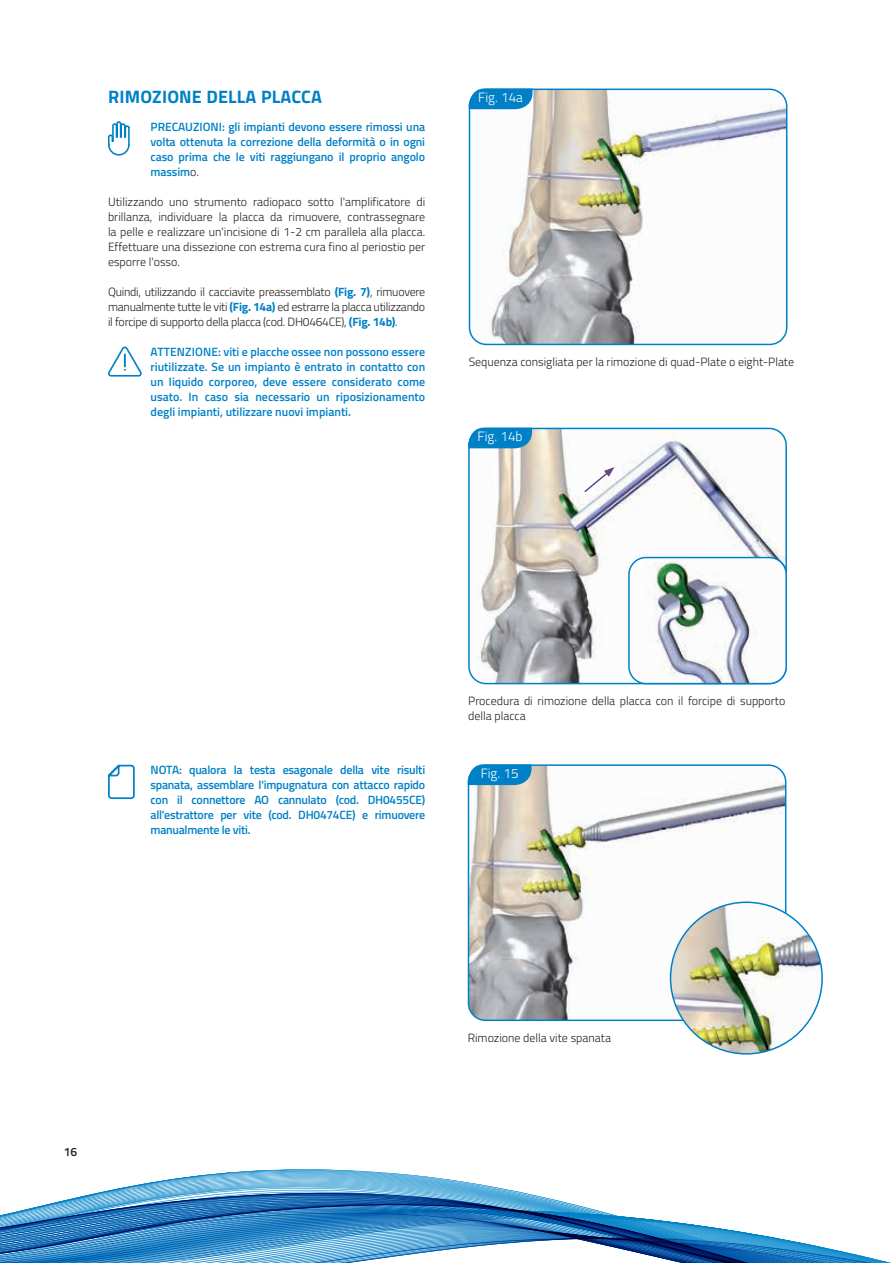
<style>
.page{position:relative;width:893px;height:1263px;background:#fff}
.page>*{position:absolute;margin:0;border:0;box-sizing:border-box;transform-origin:0 0}
.t1{font:700 18px "Titillium";letter-spacing:.01em;color:#0081c7}
.t2{font:300 13.5px "Titillium";color:#fff}
.t3{font:300 12px/15px "Titillium";color:#231f20;text-align:justify}
.t4{font:600 12px/15px "Titillium";letter-spacing:-.01em;color:#0081c7;text-align:justify}
.t5{font:600 12px "Titillium";color:#231f20}
.s1{font-weight:300;color:#231f20}
.s2{font-weight:700;color:#0081c7}
</style>
<div class="page">
<svg style="left:108px;top:347px;width:34px;height:30px"></svg>
<img style="left:469px;top:89px;width:318px;height:255px">
<div style="left:469px;top:89px;width:318px;height:256px;border:2px solid #0081c7;border-radius:17px"></div>
<img style="left:471px;top:428px;width:315px;height:256px">
<div style="left:468px;top:428px;width:319px;height:256px;border:2px solid #0081c7;border-radius:17px"></div>
<img style="left:629px;top:557px;width:157px;height:127px">
<div style="left:628px;top:557px;width:159px;height:127px;border:2px solid #0081c7;border-radius:17px"></div>
<svg style="left:469px;top:89px;width:63px;height:20px"></svg>
<svg style="left:468px;top:428px;width:64px;height:20px"></svg>
<img style="left:468px;top:767px;width:318px;height:253px">
<div style="left:468px;top:764px;width:318px;height:257px;border:2px solid #0081c7;border-radius:17px"></div>
<svg style="left:468px;top:764px;width:63px;height:21px"></svg>
<svg style="left:583px;top:467px;width:31px;height:27px"></svg>
<img style="left:670px;top:903px;width:152px;height:151px">
<svg style="left:108px;top:764px;width:27px;height:36px"></svg>
<svg style="left:108px;top:121px;width:22px;height:35px"></svg>
<svg style="left:0;top:1169px;width:892px;height:94px"></svg>
<h1 class="t1" style="left:108px;top:83px;width:215px">RIMOZIONE DELLA PLACCA</h1>
<p class="t4" style="left:151px;top:118px;width:276px">PRECAUZIONI: gli impianti devono essere rimossi una volta ottenuta la correzione della deformità o in ogni caso prima che le viti raggiungano il proprio angolo massim<span class="s1">o.</span></p>
<p class="t3" style="left:108px;top:193px;width:319px">Utilizzando uno strumento radiopaco sotto l'amplificatore di brillanza, individuare la placca da rimuovere, contrassegnare la pelle e realizzare un'incisione di 1-2 cm parallela alla placca.<br>Effettuare una dissezione con estrema cura fino al periostio per esporre l'osso.</p>
<p class="t3" style="left:108px;top:283px;width:319px">Quindi, utilizzando il cacciavite preassemblato <span class="s2">(Fig. 7)</span>, rimuovere manualmente tutte le viti <span class="s2">(Fig. 14a)</span> ed estrarre la placca utilizzando il forcipe di supporto della placca (cod. DH0464CE), <span class="s2">(Fig. 14b)</span>.</p>
<p class="t4" style="left:151px;top:343px;width:276px">ATTENZIONE: viti e placche ossee non possono essere riutilizzate. Se un impianto è entrato in contatto con un liquido corporeo, deve essere considerato come usato. In caso sia necessario un riposizionamento degli impianti, utilizzare nuovi impianti.</p>
<p class="t2" style="left:478px;top:88px;width:46px">Fig. 14a</p>
<p class="t3" style="left:469px;top:354px;width:327px">Sequenza consigliata per la rimozione di quad-Plate o eight-Plate</p>
<p class="t2" style="left:478px;top:427px;width:46px">Fig. 14b</p>
<p class="t4" style="left:151px;top:761px;width:276px">NOTA: qualora la testa esagonale della vite risulti spanata, assemblare l'impugnatura con attacco rapido con il connettore AO cannulato (cod. DH0455CE) all'estrattore per vite (cod. DH0474CE) e rimuovere manualmente le viti.</p>
<p class="t3" style="left:468px;top:693px;width:319px">Procedura di rimozione della placca con il forcipe di supporto della placca</p>
<p class="t2" style="left:481px;top:763px;width:39px">Fig. 15</p>
<p class="t5" style="left:64px;top:1143px;width:15px">16</p>
<p class="t3" style="left:468px;top:1029px;width:145px">Rimozione della vite spanata</p>
</div>
